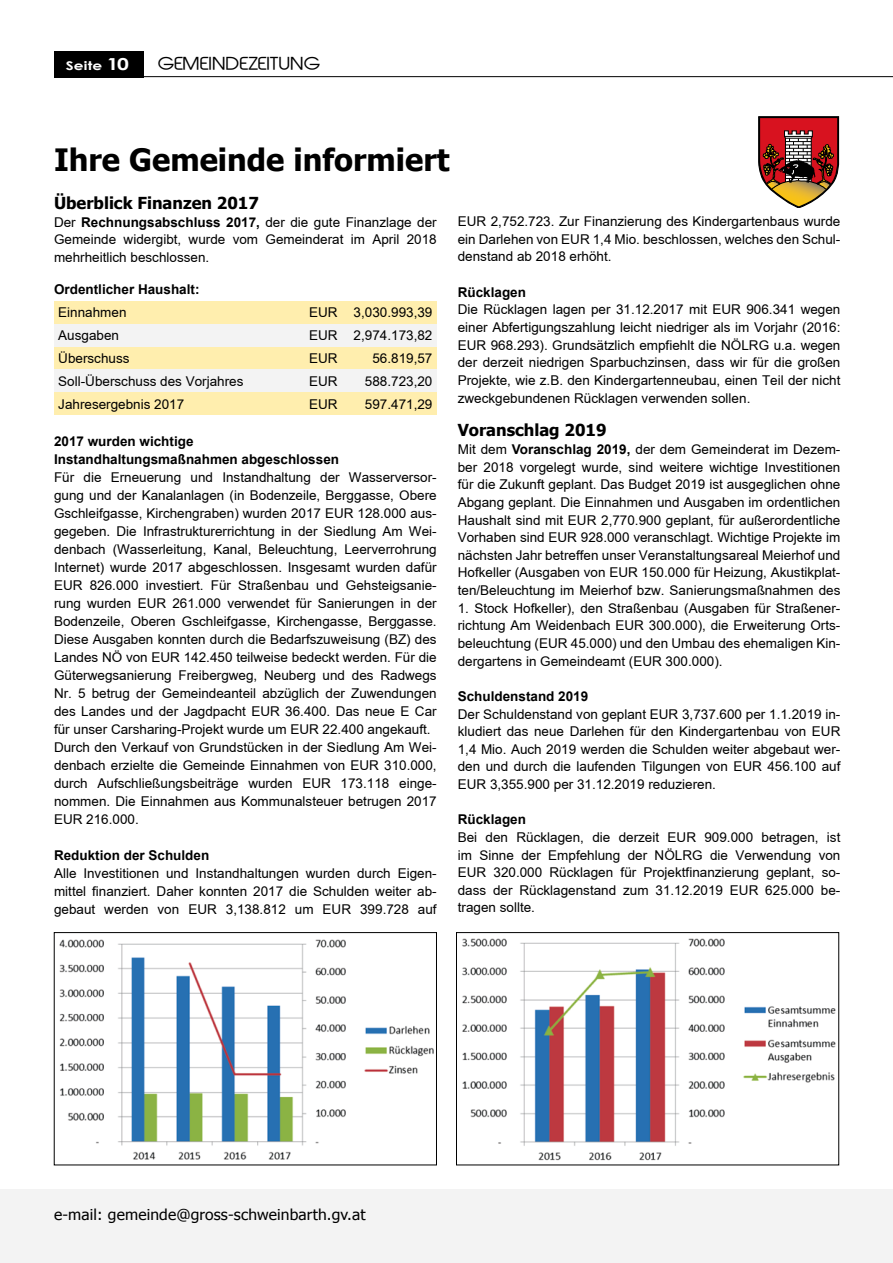
<style>
.page{position:relative;width:893px;height:1263px;background:#fff}
.page>*{position:absolute;margin:0;border:0;box-sizing:border-box;transform-origin:0 0}
.t1{font:700 30.75px "Tahoma";color:#000}
.t2{font:700 16.5px "Tahoma";color:#000}
.t3{font:16.5px "Abeatby Kai";letter-spacing:.02em;color:#000;scale:1.13 1}
.t4{font:15px "Tahoma";letter-spacing:.01em;color:#000;scale:1.04 1}
.t5{font:13.5px/17.7px "Arial";color:#000;text-align:justify}
.t6{font:700 13.5px/18px "Arial";color:#000}
.t7{font:700 12px "Century Gothic";letter-spacing:.01em;color:#fff;scale:1.27 1}
.s1{font-size:16.5px}
.s2{font-weight:700}
</style>
<div class="page">
<div style="left:54px;top:301px;width:383px;height:23px;background:#ffeeae"></div>
<div style="left:54px;top:347px;width:383px;height:22px;background:#ffeeae"></div>
<div style="left:54px;top:392px;width:383px;height:23px;background:#ffeeae"></div>
<div style="left:54px;top:324px;width:383px;height:23px;background:#f3f3f3"></div>
<div style="left:54px;top:369px;width:383px;height:23px;background:#f3f3f3"></div>
<div style="left:0;top:1189px;width:893px;height:74px;background:#f3f3f3"></div>
<svg style="left:758px;top:116px;width:82px;height:92px"></svg>
<img style="left:59px;top:939px;width:375px;height:221px">
<div style="left:54px;top:932px;width:383px;height:233px;border:1px solid #000"></div>
<img style="left:462px;top:938px;width:374px;height:223px">
<div style="left:456px;top:932px;width:383px;height:233px;border:1px solid #000"></div>
<div style="left:54px;top:51px;width:90px;height:26px;background:#000"></div>
<hr style="left:54px;top:76px;width:839px;height:1px;background:#000">
<p class="t7" style="left:66px;top:58px;width:51px">Seite <span class="s1">10</span></p>
<p class="t3" style="left:158px;top:57px;width:145px">GEMEINDEZEITUNG</p>
<h1 class="t1" style="left:54px;top:141px;width:397px">Ihre Gemeinde informiert</h1>
<p class="t2" style="left:54px;top:192px;width:206px">Überblick Finanzen 2017</p>
<p class="t5" style="left:54px;top:213px;width:384px">Der <span class="s2">Rechnungsabschluss 2017,</span> der die gute Finanzlage der Gemeinde widergibt, wurde vom Gemeinderat im April 2018 mehrheitlich beschlossen.</p>
<p class="t6" style="left:54px;top:281px;width:147px">Ordentlicher Haushalt:</p>
<p class="t5" style="left:58px;top:304px;width:70px">Einnahmen</p>
<p class="t5" style="left:309px;top:304px;width:125px">EUR 3,030.993,39</p>
<p class="t5" style="left:58px;top:326px;width:62px">Ausgaben</p>
<p class="t5" style="left:309px;top:326px;width:125px">EUR 2,974.173,82</p>
<p class="t5" style="left:58px;top:349px;width:73px">Überschuss</p>
<p class="t5" style="left:309px;top:349px;width:30px">EUR</p>
<p class="t5" style="left:372px;top:349px;width:62px">56.819,57</p>
<p class="t5" style="left:58px;top:372px;width:187px">Soll-Überschuss des Vorjahres</p>
<p class="t5" style="left:309px;top:372px;width:30px">EUR</p>
<p class="t5" style="left:365px;top:372px;width:69px">588.723,20</p>
<p class="t5" style="left:58px;top:395px;width:128px">Jahresergebnis 2017</p>
<p class="t5" style="left:309px;top:395px;width:30px">EUR</p>
<p class="t5" style="left:365px;top:395px;width:69px">597.471,29</p>
<p class="t6" style="left:54px;top:433px;width:287px">2017 wurden wichtige<br>Instandhaltungsmaßnahmen abgeschlossen</p>
<p class="t5" style="left:54px;top:468px;width:384px;text-align:left">Für die Erneuerung und Instandhaltung der Wasserversor&shy;gung und der Kanalanlagen (in Bodenzeile, Berggasse, Obere Gschleifgasse, Kirchengraben) wurden 2017 EUR 128.000 aus&shy;gegeben. Die Infrastrukturerrichtung in der Siedlung Am Wei&shy;denbach (Wasserleitung, Kanal, Beleuchtung, Leerverrohrung Internet) wurde 2017 abgeschlossen. Insgesamt wurden dafür EUR 826.000 investiert. Für Straßenbau und Gehsteigsanie&shy;rung wurden EUR 261.000 verwendet für Sanierungen in der Bodenzeile, Oberen Gschleifgasse, Kirchengasse, Berggasse.<br>Diese Ausgaben konnten durch die Bedarfszuweisung (BZ) des Landes NÖ von EUR 142.450 teilweise bedeckt werden. Für die Güterwegsanierung Freibergweg, Neuberg und des Radwegs Nr. 5 betrug der Gemeindeanteil abzüglich der Zuwendungen des Landes und der Jagdpacht EUR 36.400. Das neue E Car für unser Carsharing-Projekt wurde um EUR 22.400 angekauft.<br>Durch den Verkauf von Grundstücken in der Siedlung Am Wei&shy;denbach erzielte die Gemeinde Einnahmen von EUR 310.000, durch Aufschließungsbeiträge wurden EUR 173.118 einge&shy;nommen. Die Einnahmen aus Kommunalsteuer betrugen 2017<br>EUR 216.000.</p>
<p class="t6" style="left:54px;top:847px;width:157px">Reduktion der Schulden</p>
<p class="t5" style="left:54px;top:864px;width:384px">Alle Investitionen und Instandhaltungen wurden durch Eigen&shy;mittel finanziert. Daher konnten 2017 die Schulden weiter ab&shy;gebaut werden von EUR 3,138.812 um EUR 399.728 auf</p>
<p class="t5" style="left:458px;top:213px;width:384px">EUR 2,752.723. Zur Finanzierung des Kindergartenbaus wurde ein Darlehen von EUR 1,4 Mio. beschlossen, welches den Schul&shy;denstand ab 2018 erhöht.</p>
<p class="t6" style="left:458px;top:283px;width:70px">Rücklagen</p>
<p class="t5" style="left:458px;top:301px;width:384px">Die Rücklagen lagen per 31.12.2017 mit EUR 906.341 wegen einer Abfertigungszahlung leicht niedriger als im Vorjahr (2016:<br>EUR 968.293). Grundsätzlich empfiehlt die NÖLRG u.a. wegen der derzeit niedrigen Sparbuchzinsen, dass wir für die großen Projekte, wie z.B. den Kindergartenneubau, einen Teil der nicht zweckgebundenen Rücklagen verwenden sollen.</p>
<p class="t2" style="left:458px;top:420px;width:150px">Voranschlag 2019</p>
<p class="t5" style="left:458px;top:440px;width:384px">Mit dem <span class="s2">Voranschlag 2019,</span> der dem Gemeinderat im Dezem&shy;ber 2018 vorgelegt wurde, sind weitere wichtige Investitionen für die Zukunft geplant. Das Budget 2019 ist ausgeglichen ohne Abgang geplant. Die Einnahmen und Ausgaben im ordentlichen Haushalt sind mit EUR 2,770.900 geplant, für außerordentliche Vorhaben sind EUR 928.000 veranschlagt. Wichtige Projekte im nächsten Jahr betreffen unser Veranstaltungsareal Meierhof und Hofkeller (Ausgaben von EUR 150.000 für Heizung, Akustikplat&shy;ten/Beleuchtung im Meierhof bzw. Sanierungsmaßnahmen des</p>
<p class="t5" style="left:458px;top:599px;width:384px">1. Stock Hofkeller), den Straßenbau (Ausgaben für Straßener&shy;richtung Am Weidenbach EUR 300.000), die Erweiterung Orts&shy;beleuchtung (EUR 45.000) und den Umbau des ehemaligen Kin&shy;dergartens in Gemeindeamt (EUR 300.000).</p>
<p class="t6" style="left:458px;top:688px;width:132px">Schuldenstand 2019</p>
<p class="t5" style="left:458px;top:705px;width:384px">Der Schuldenstand von geplant EUR 3,737.600 per 1.1.2019 in&shy;kludiert das neue Darlehen für den Kindergartenbau von EUR 1,4 Mio. Auch 2019 werden die Schulden weiter abgebaut wer&shy;den und durch die laufenden Tilgungen von EUR 456.100 auf EUR 3,355.900 per 31.12.2019 reduzieren.</p>
<p class="t6" style="left:458px;top:811px;width:70px">Rücklagen</p>
<p class="t5" style="left:458px;top:828px;width:384px">Bei den Rücklagen, die derzeit EUR 909.000 betragen, ist im Sinne der Empfehlung der NÖLRG die Verwendung von EUR 320.000 Rücklagen für Projektfinanzierung geplant, so&shy;dass der Rücklagenstand zum 31.12.2019 EUR 625.000 be&shy;tragen sollte.</p>
<p class="t4" style="left:54px;top:1205px;width:301px">e-mail: gemeinde@gross-schweinbarth.gv.at</p>
</div>
